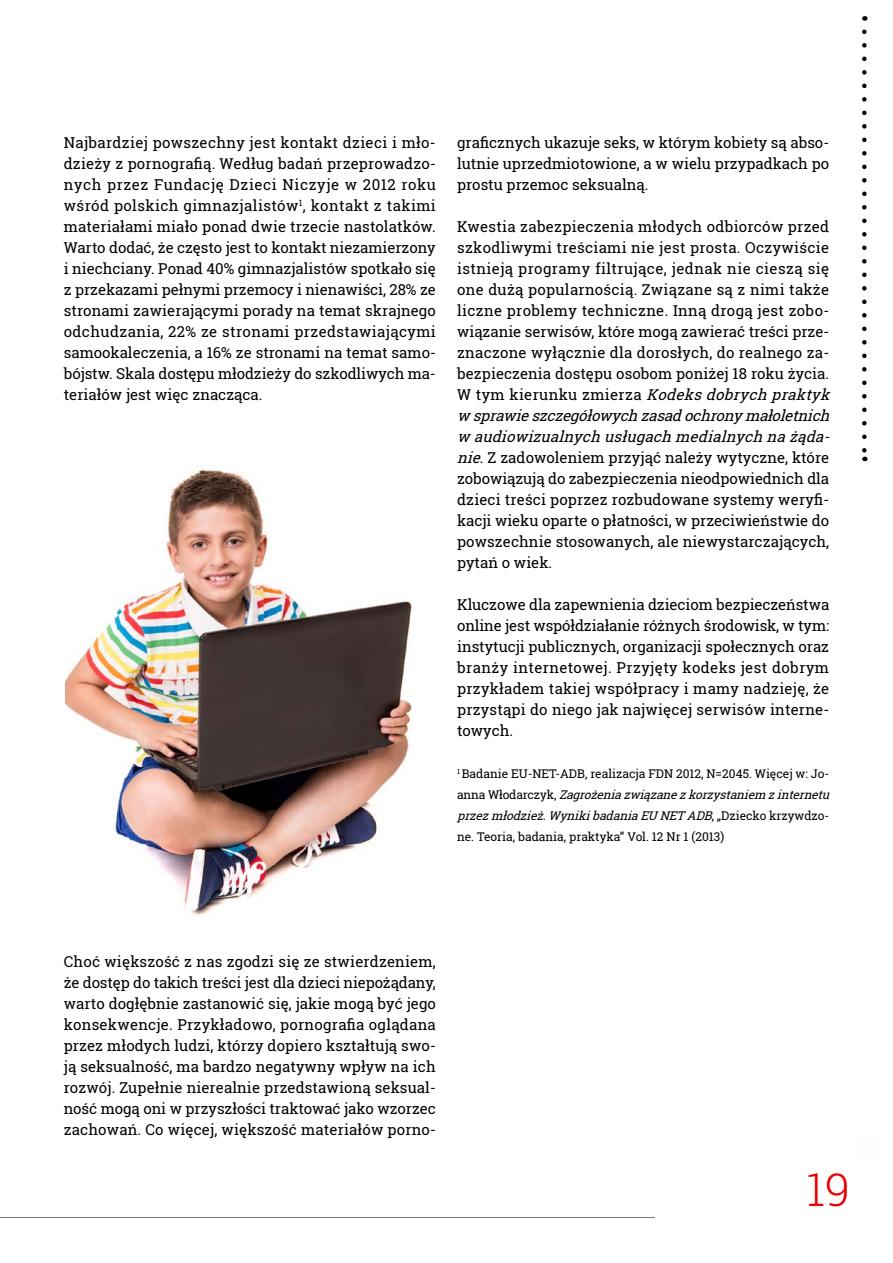
<style>
.page{position:relative;width:893px;height:1263px;background:#fff}
.page>*{position:absolute;margin:0;border:0;box-sizing:border-box;transform-origin:0 0}
.t1{font:300 45px "Roboto Slab";color:#e60005}
.t2{font:15px/21px "Roboto Slab";letter-spacing:.005em;color:#000;text-align:justify}
.t3{font:12px/21px "Roboto Slab";color:#000}
.s1{font-style:italic}
</style>
<div class="page">
<svg style="left:862px;top:32px;width:5px;height:429px"></svg>
<hr style="left:0;top:1217px;width:654px;height:1px;background:#757378">
<img style="left:65px;top:468px;width:347px;height:447px">
<p class="t2" style="left:64px;top:132px;width:374px">Najbardziej powszechny jest kontakt dzieci i mło&shy;dzieży z pornografią. Według badań przeprowadzo&shy;nych przez Fundację Dzieci Niczyje w 2012 roku wśród polskich gimnazjalistów<sup>1</sup>, kontakt z takimi materiałami miało ponad dwie trzecie nastolatków.<br>Warto dodać, że często jest to kontakt niezamierzony i niechciany. Ponad 40% gimnazjalistów spotkało się z przekazami pełnymi przemocy i nienawiści, 28% ze stronami zawierającymi porady na temat skrajnego odchudzania, 22% ze stronami przedstawiającymi samookaleczenia, a 16% ze stronami na temat samo&shy;bójstw. Skala dostępu młodzieży do szkodliwych ma&shy;teriałów jest więc znacząca.</p>
<p class="t2" style="left:457px;top:132px;width:374px">graficznych ukazuje seks, w którym kobiety są abso&shy;lutnie uprzedmiotowione, a w wielu przypadkach po prostu przemoc seksualną.</p>
<p class="t2" style="left:457px;top:216px;width:379px;text-align:left">Kwestia zabezpieczenia młodych odbiorców przed szkodliwymi treściami nie jest prosta. Oczywiście istnieją programy filtrujące, jednak nie cieszą się one dużą popularnością. Związane są z nimi także liczne problemy techniczne. Inną drogą jest zobo&shy;wiązanie serwisów, które mogą zawierać treści prze&shy;znaczone wyłącznie dla dorosłych, do realnego za&shy;bezpieczenia dostępu osobom poniżej 18 roku życia.<br>W t y m k i e r u n k u z m i e r z a <span class="s1">Kodeksdobrych praktyk w sprawieszczegółowychzasadochronymałoletnich w audiowizualnych usługach medialnych nażąda&shy;nie</span>. Z zadowoleniem przyjąć należy wytyczne, które zobowiązują do zabezpieczenia nieodpowiednich dla dzieci treści poprzez rozbudowane systemy weryfi&shy;kacji wieku oparte o płatności, w przeciwieństwie do powszechnie stosowanych, ale niewystarczających, pytań o wiek.</p>
<p class="t2" style="left:457px;top:594px;width:374px">Kluczowe dla zapewnienia dzieciom bezpieczeństwa online jest współdziałanie różnych środowisk, w tym: instytucji publicznych, organizacji społecznych oraz branży internetowej. Przyjęty kodeks jest dobrym przykładem takiej współpracy i mamy nadzieję, że przystąpi do niego jak najwięcej serwisów interne&shy;towych.</p>
<p class="t3" style="left:457px;top:763px;width:378px"><sup>1</sup> Badanie EU-NET-ADB, realizacja FDN 2012, N=2045. Więcej w: Jo&shy;a n n a W ł o d a r c z y k , <span class="s1">Zagrożeniazwiązanezkorzystaniem zinternetu przezmłodzież.WynikibadaniaEU NETADB</span>, „ D z i e c k o k r z y w d z o - ne. Teoria, badania, praktyka” Vol. 12 Nr 1 (2013)</p>
<p class="t2" style="left:64px;top:951px;width:374px">Choć większość z nas zgodzi się ze stwierdzeniem, że dostęp do takich treści jest dla dzieci niepożądany, warto dogłębnie zastanowić się, jakie mogą być jego konsekwencje. Przykładowo, pornografia oglądana przez młodych ludzi, którzy dopiero kształtują swo&shy;ją seksualność, ma bardzo negatywny wpływ na ich rozwój. Zupełnie nierealnie przedstawioną seksual&shy;ność mogą oni w przyszłości traktować jako wzorzec zachowań. Co więcej, większość materiałów porno-</p>
<h1 class="t1" style="left:807px;top:1159px;width:45px">19</h1>
</div>
